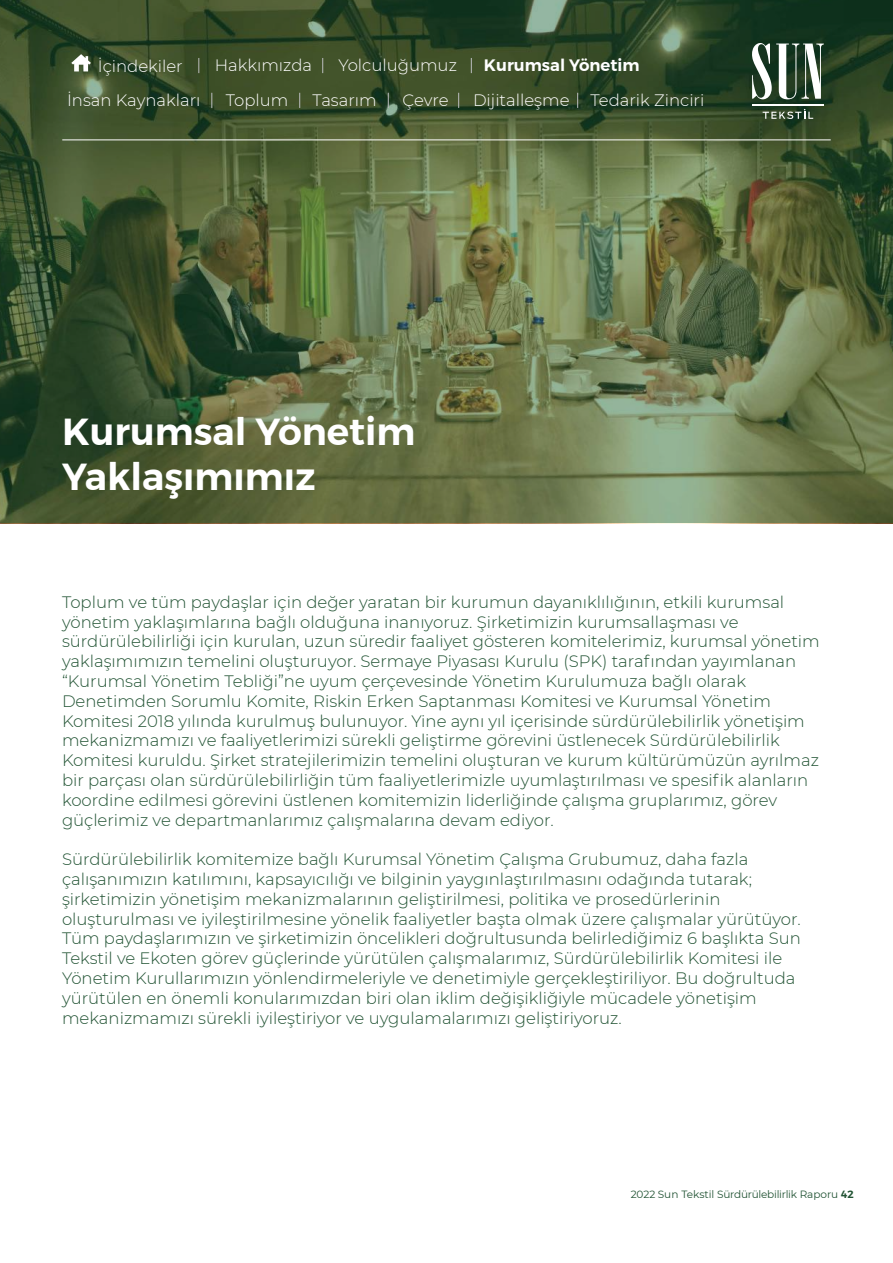
<style>
.page{position:relative;width:893px;height:1263px;background:#fff}
.page>*{position:absolute;margin:0;border:0;box-sizing:border-box;transform-origin:0 0}
.t1{font:600 37.5px/45px "Montserrat";color:#fff}
.t2{font:300 16.5px/19.8px "Montserrat";color:#215333}
.t3{font:300 16.5px "Montserrat";color:#fff}
.t4{font:600 16.5px "Montserrat";color:#fff}
.t5{font:10.5px "Montserrat";letter-spacing:-.025em;color:#215333}
.s1{font-weight:600}
</style>
<div class="page">
<svg style="left:0;top:0;width:893px;height:523px;background:#53643d"></svg>
<svg style="left:752px;top:43px;width:72px;height:56px"></svg>
<hr style="left:752px;top:104px;width:72px;height:2px;background:#fff">
<svg style="left:763px;top:109px;width:50px;height:10px"></svg>
<svg style="left:211px;top:93px;width:1px;height:15px"></svg>
<svg style="left:471px;top:58px;width:1px;height:15px"></svg>
<svg style="left:322px;top:58px;width:1px;height:15px"></svg>
<svg style="left:198px;top:58px;width:1px;height:15px"></svg>
<svg style="left:299px;top:93px;width:1px;height:15px"></svg>
<svg style="left:388px;top:93px;width:1px;height:15px"></svg>
<svg style="left:458px;top:93px;width:1px;height:15px"></svg>
<svg style="left:577px;top:93px;width:1px;height:15px"></svg>
<svg style="left:71px;top:54px;width:20px;height:17px"></svg>
<hr style="left:62px;top:140px;width:769px;height:1px;background:#fff">
<p class="t3" style="left:98px;top:55px;width:86px">İçindekiler</p>
<p class="t3" style="left:215px;top:54px;width:99px">Hakkımızda</p>
<p class="t3" style="left:338px;top:54px;width:120px">Yolculuğumuz</p>
<p class="t4" style="left:484px;top:52px;width:157px">Kurumsal Yönetim</p>
<p class="t3" style="left:67px;top:89px;width:135px">İnsan Kaynakları</p>
<p class="t3" style="left:226px;top:89px;width:64px">Toplum</p>
<p class="t3" style="left:313px;top:89px;width:66px">Tasarım</p>
<p class="t3" style="left:403px;top:89px;width:47px">Çevre</p>
<p class="t3" style="left:473px;top:89px;width:98px">Dijitalleşme</p>
<p class="t3" style="left:590px;top:89px;width:115px">Tedarik Zinciri</p>
<h1 class="t1" style="left:62px;top:409px;width:355px">Kurumsal Yönetim<br>Yaklaşımımız</h1>
<p class="t2" style="left:62px;top:591px;width:759px">Toplum ve tüm paydaşlar için değer yaratan bir kurumun dayanıklılığının, etkili kurumsal yönetim yaklaşımlarına bağlı olduğuna inanıyoruz. Şirketimizin kurumsallaşması ve sürdürülebilirliği için kurulan, uzun süredir faaliyet gösteren komitelerimiz, kurumsal yönetim yaklaşımımızın temelini oluşturuyor. Sermaye Piyasası Kurulu (SPK) tarafından yayımlanan “Kurumsal Yönetim Tebliği”ne uyum çerçevesinde Yönetim Kurulumuza bağlı olarak Denetimden Sorumlu Komite, Riskin Erken Saptanması Komitesi ve Kurumsal Yönetim Komitesi 2018 yılında kurulmuş bulunuyor. Yine aynı yıl içerisinde sürdürülebilirlik yönetişim mekanizmamızı ve faaliyetlerimizi sürekli geliştirme görevini üstlenecek Sürdürülebilirlik Komitesi kuruldu. Şirket stratejilerimizin temelini oluşturan ve kurum kültürümüzün ayrılmaz bir parçası olan sürdürülebilirliğin tüm faaliyetlerimizle uyumlaştırılması ve spesifik alanların koordine edilmesi görevini üstlenen komitemizin liderliğinde çalışma gruplarımız, görev güçlerimiz ve departmanlarımız çalışmalarına devam ediyor.</p>
<p class="t2" style="left:62px;top:849px;width:740px">Sürdürülebilirlik komitemize bağlı Kurumsal Yönetim Çalışma Grubumuz, daha fazla çalışanımızın katılımını, kapsayıcılığı ve bilginin yaygınlaştırılmasını odağında tutarak; şirketimizin yönetişim mekanizmalarının geliştirilmesi, politika ve prosedürlerinin oluşturulması ve iyileştirilmesine yönelik faaliyetler başta olmak üzere çalışmalar yürütüyor.<br>Tüm paydaşlarımızın ve şirketimizin öncelikleri doğrultusunda belirlediğimiz 6 başlıkta Sun Tekstil ve Ekoten görev güçlerinde yürütülen çalışmalarımız, Sürdürülebilirlik Komitesi ile Yönetim Kurullarımızın yönlendirmeleriyle ve denetimiyle gerçekleştiriliyor. Bu doğrultuda yürütülen en önemli konularımızdan biri olan iklim değişikliğiyle mücadele yönetişim mekanizmamızı sürekli iyileştiriyor ve uygulamalarımızı geliştiriyoruz.</p>
<p class="t5" style="left:631px;top:1187px;width:225px">2022 Sun Tekstil Sürdürülebilirlik Raporu <span class="s1">42</span></p>
</div>
